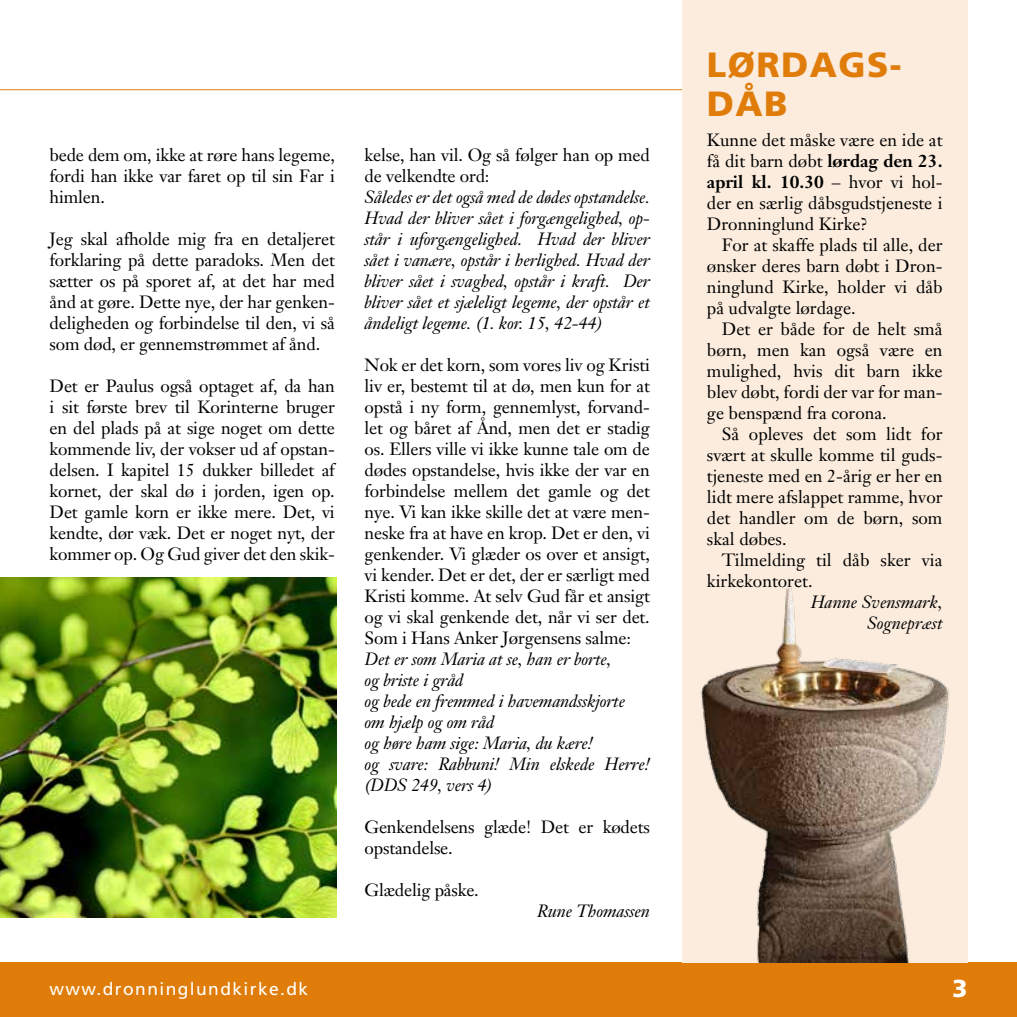
<style>
.page{position:relative;width:1017px;height:1017px;background:#fff}
.page>*{position:absolute;margin:0;border:0;box-sizing:border-box;transform-origin:0 0}
.t1{font:900 35px/38.5px "Frutiger";letter-spacing:.04em;color:#e07d0a}
.t2{font:900 24.5px "Frutiger";color:#fff}
.t3{font:17.5px/21px "Janson Text";letter-spacing:-.01em;color:#000;text-align:justify}
.t4{font:italic 17.5px/21px "Janson Text";letter-spacing:-.01em;color:#000;text-align:right}
.t5{font:17.5px "Frutiger";letter-spacing:.08em;color:#fff}
.s1{font-weight:700}
</style>
<div class="page">
<div style="left:0;top:962px;width:1017px;height:55px;background:#e07d0a"></div>
<hr style="left:0;top:89px;width:943px;height:1px;background:#e07d0a">
<div style="left:682px;top:0;width:285px;height:962px;background:#fbecdd"></div>
<img style="left:700px;top:588px;width:250px;height:374px">
<img style="left:0;top:578px;width:336px;height:339px">
<p class="t3" style="left:50px;top:144px;width:287px">bede dem om, ikke at røre hans legeme, fordi han ikke var faret op til sin Far i himlen.</p>
<p class="t3" style="left:50px;top:228px;width:287px">Jeg skal afholde mig fra en detaljeret forklaring på dette paradoks. Men det sætter os på sporet af, at det har med ånd at gøre. Dette nye, der har genken&shy;deligheden og forbindelse til den, vi så som død, er gennemstrømmet af ånd.</p>
<p class="t3" style="left:50px;top:375px;width:287px">Det er Paulus også optaget af, da han i sit første brev til Korinterne bruger en del plads på at sige noget om dette kommende liv, der vokser ud af opstan&shy;delsen. I kapitel 15 dukker billedet af kornet, der skal dø i jorden, igen op.<br>Det gamle korn er ikke mere. Det, vi kendte, dør væk. Det er noget nyt, der kommer op. Og Gud giver det den skik-</p>
<p class="t3" style="left:365px;top:144px;width:287px">kelse, han vil. Og så følger han op med de velkendte ord:</p>
<p class="t4" style="left:365px;top:186px;width:287px;text-align:justify">Således er det også med de dødes opstandelse.<br>Hvad der bliver sået i forgængelighed, op&shy;står i uforgængelighed. Hvad der bliver sået i vanære, opstår i herlighed. Hvad der bliver sået i svaghed, opstår i kraft. Der bliver sået et sjæleligt legeme, der opstår et åndeligt legeme. (1. kor. 15, 42-44)</p>
<p class="t3" style="left:365px;top:354px;width:287px">Nok er det korn, som vores liv og Kristi liv er, bestemt til at dø, men kun for at opstå i ny form, gennemlyst, forvand&shy;let og båret af Ånd, men det er stadig os. Ellers ville vi ikke kunne tale om de dødes opstandelse, hvis ikke der var en forbindelse mellem det gamle og det nye. Vi kan ikke skille det at være men&shy;neske fra at have en krop. Det er den, vi genkender. Vi glæder os over et ansigt, vi kender. Det er det, der er særligt med Kristi komme. At selv Gud får et ansigt og vi skal genkende det, når vi ser det.<br>Som i Hans Anker Jørgensens salme:</p>
<p class="t4" style="left:365px;top:648px;width:287px;text-align:left">Det er som Maria at se, han er borte,<br>og briste i gråd<br>og bede en fremmed i havemandsskjorte<br>om hjælp og om råd<br>og høre ham sige: Maria, du kære!<br>og svare: Rabbuni! Min elskede Herre! (DDS 249, vers 4)</p>
<p class="t3" style="left:365px;top:816px;width:287px">Genkendelsens glæde! Det er kødets opstandelse.</p>
<p class="t3" style="left:365px;top:879px;width:116px">Glædelig påske.</p>
<p class="t4" style="left:537px;top:900px;width:114px">Rune Thomassen</p>
<h1 class="t1" style="left:707px;top:45px;width:196px">LØRDAGS-<br>DÅB</h1>
<p class="t3" style="left:707px;top:129px;width:237px">Kunne det måske være en ide at få dit barn døbt <span class="s1">lørdag den 23. april kl. 10.30</span> – hvor vi hol&shy;der en særlig dåbsgudstjeneste i Dronninglund Kirke?</p>
<p class="t3" style="left:707px;top:234px;width:237px;text-indent:15px">For at skaffe plads til alle, der ønsker deres barn døbt i Dron&shy;ninglund Kirke, holder vi dåb på udvalgte lørdage.</p>
<p class="t3" style="left:707px;top:318px;width:237px;text-indent:15px">Det er både for de helt små børn, men kan også være en mulighed, hvis dit barn ikke blev døbt, fordi der var for man&shy;ge benspænd fra corona.</p>
<p class="t3" style="left:707px;top:423px;width:237px;text-indent:15px">Så opleves det som lidt for svært at skulle komme til guds&shy;tjeneste med en 2-årig er her en lidt mere afslappet ramme, hvor det handler om de børn, som skal døbes.</p>
<p class="t3" style="left:707px;top:549px;width:237px;text-indent:15px">Tilmelding til dåb sker via kirkekontoret.</p>
<p class="t4" style="left:811px;top:591px;width:133px">Hanne Svensmark,<br>Sognepræst</p>
<p class="t5" style="left:50px;top:978px;width:260px">www.dronninglundkirke.dk</p>
<h2 class="t2" style="left:952px;top:974px;width:16px">3</h2>
</div>
